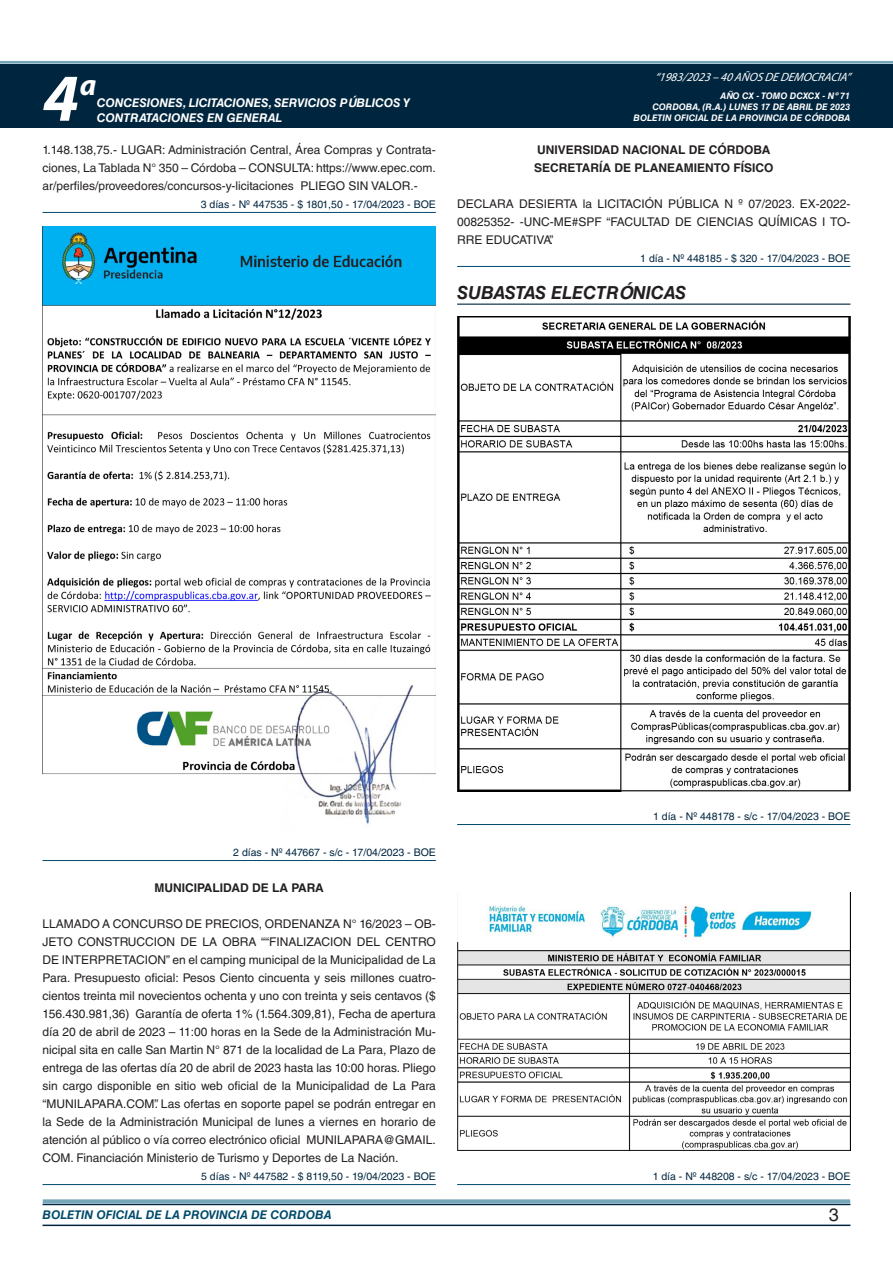
<style>
.page{position:relative;width:893px;height:1263px;background:#fff}
.page>*{position:absolute;margin:0;border:0;box-sizing:border-box;transform-origin:0 0}
.t1{font:italic 700 67.5px "Myriad Pro";color:#fff}
.t2{font:italic 700 30px "Myriad Pro";color:#fff}
.NOMBRE_DE_MINISTERIO{font:italic 700 18px "Helvetica LT Std";color:#231f20}
.t3{font:18px "Helvetica LT Std";color:#231f20}
.TEXTO_BASE{font:12px/18px "Helvetica LT Std";color:#231f20;text-align:justify}
.RESUELVE{font:700 12px "Helvetica LT Std";color:#231f20}
.t4{font:italic 700 12px/14.4px "Helvetica LT Std";color:#fff}
.t5{font:italic 700 12px "Helvetica LT Std";color:#004b6c}
.t6{font:italic 12px "Myriad Pro";color:#fff}
.FECHA_DE_VENCIMIENTO{font:10.5px "Helvetica LT Std";color:#00263f}
.t7{font:italic 700 9px/10.8px "Helvetica LT Std";color:#fff;text-align:right}
</style>
<div class="page">
<div style="left:0;top:61px;width:893px;height:6px;background:#fff;opacity:.75"></div>
<hr style="left:43px;top:1224px;width:807px;height:2px;background:#00263f">
<div style="left:42px;top:1198px;width:809px;height:8px;background:#fff;opacity:.75"></div>
<div style="left:0;top:64px;width:893px;height:64px;background:#00263f"></div>
<hr style="left:43px;top:212px;width:393px;height:1px;background:#004b6c">
<hr style="left:43px;top:860px;width:393px;height:1px;background:#004b6c">
<hr style="left:43px;top:1184px;width:393px;height:1px;background:#004b6c">
<img style="left:43px;top:226px;width:393px;height:599px">
<hr style="left:457px;top:266px;width:393px;height:1px;background:#004b6c">
<hr style="left:457px;top:304px;width:393px;height:1px;background:#00263f">
<hr style="left:457px;top:824px;width:393px;height:1px;background:#004b6c">
<hr style="left:457px;top:1184px;width:393px;height:1px;background:#004b6c">
<img style="left:457px;top:316px;width:393px;height:476px">
<img style="left:457px;top:892px;width:393px;height:259px">
<h1 class="t1" style="left:43px;top:54px;width:38px">4</h1>
<h2 class="t2" style="left:80px;top:66px;width:18px">a</h2>
<p class="t4" style="left:97px;top:96px;width:315px">CONCESIONES, LICITACIONES, SERVICIOS PÚBLICOS Y<br>CONTRATACIONES EN GENERAL</p>
<p class="t6" style="left:655px;top:70px;width:197px">“ 1983/2023 – 40 AÑOS DE DEMOCRACIA”</p>
<p class="t7" style="left:652px;top:91px;width:199px">AÑO CX - TOMO DCXCX - Nº 71<br>CORDOBA, (R.A.) LUNES 17 DE ABRIL DE 2023</p>
<p class="t7" style="left:634px;top:112px;width:218px">BOLETIN OFICIAL DE LA PROVINCIA DE CÓRDOBA</p>
<p class="TEXTO_BASE" style="left:43px;top:141px;width:395px">1.148.138,75.- LUGAR: Administración Central, Área Compras y Contrata&shy;ciones, La Tablada N° 350 – Córdoba – CONSULTA: https://www.epec.com. ar/perfiles/proveedores/concursos-y-licitaciones PLIEGO SIN VALOR.-</p>
<p class="FECHA_DE_VENCIMIENTO" style="left:201px;top:198px;width:237px">3 días - Nº 447535 - $ 1801,50 - 17/04/2023 - BOE</p>
<p class="RESUELVE" style="left:537px;top:142px;width:235px">UNIVERSIDAD NACIONAL DE CÓRDOBA</p>
<p class="RESUELVE" style="left:534px;top:160px;width:241px">SECRETARÍA DE PLANEAMIENTO FÍSICO</p>
<p class="TEXTO_BASE" style="left:457px;top:195px;width:395px">DECLARA DESIERTA la LICITACIÓN PÚBLICA N º 07/2023. EX-2022- 00825352- -UNC-ME#SPF “FACULTAD DE CIENCIAS QUÍMICAS I TO-RRE EDUCATIVA”.</p>
<p class="FECHA_DE_VENCIMIENTO" style="left:640px;top:252px;width:212px">1 día - Nº 448185 - $ 320 - 17/04/2023 - BOE</p>
<p class="NOMBRE_DE_MINISTERIO" style="left:457px;top:282px;width:230px">SUBASTAS ELECTRÓNICAS</p>
<p class="FECHA_DE_VENCIMIENTO" style="left:233px;top:846px;width:204px">2 días - Nº 447667 - s/c - 17/04/2023 - BOE</p>
<p class="RESUELVE" style="left:154px;top:880px;width:171px">MUNICIPALIDAD DE LA PARA</p>
<p class="TEXTO_BASE" style="left:43px;top:915px;width:395px">LLAMADO A CONCURSO DE PRECIOS, ORDENANZA N° 16/2023 – OB-JETO CONSTRUCCION DE LA OBRA ““FINALIZACION DEL CENTRO DE INTERPRETACION” en el camping municipal de la Municipalidad de La Para. Presupuesto oficial: Pesos Ciento cincuenta y seis millones cuatro&shy;cientos treinta mil novecientos ochenta y uno con treinta y seis centavos ($ 156.430.981,36) Garantía de oferta 1% (1.564.309,81), Fecha de apertura día 20 de abril de 2023 – 11:00 horas en la Sede de la Administración Mu&shy;nicipal sita en calle San Martin N° 871 de la localidad de La Para, Plazo de entrega de las ofertas día 20 de abril de 2023 hasta las 10:00 horas. Pliego sin cargo disponible en sitio web oficial de la Municipalidad de La Para “MUNILAPARA.COM”. Las ofertas en soporte papel se podrán entregar en la Sede de la Administración Municipal de lunes a viernes en horario de atención al público o vía correo electrónico oficial MUNILAPARA@GMAIL.<br>COM. Financiación Ministerio de Turismo y Deportes de La Nación.</p>
<p class="FECHA_DE_VENCIMIENTO" style="left:201px;top:1170px;width:236px">5 días - Nº 447582 - $ 8119,50 - 19/04/2023 - BOE</p>
<p class="FECHA_DE_VENCIMIENTO" style="left:653px;top:810px;width:199px">1 día - Nº 448178 - s/c - 17/04/2023 - BOE</p>
<p class="FECHA_DE_VENCIMIENTO" style="left:653px;top:1170px;width:199px">1 día - Nº 448208 - s/c - 17/04/2023 - BOE</p>
<p class="t5" style="left:43px;top:1208px;width:290px">BOLETIN OFICIAL DE LA PROVINCIA DE CORDOBA</p>
<h3 class="t3" style="left:829px;top:1204px;width:12px">3</h3>
</div>
